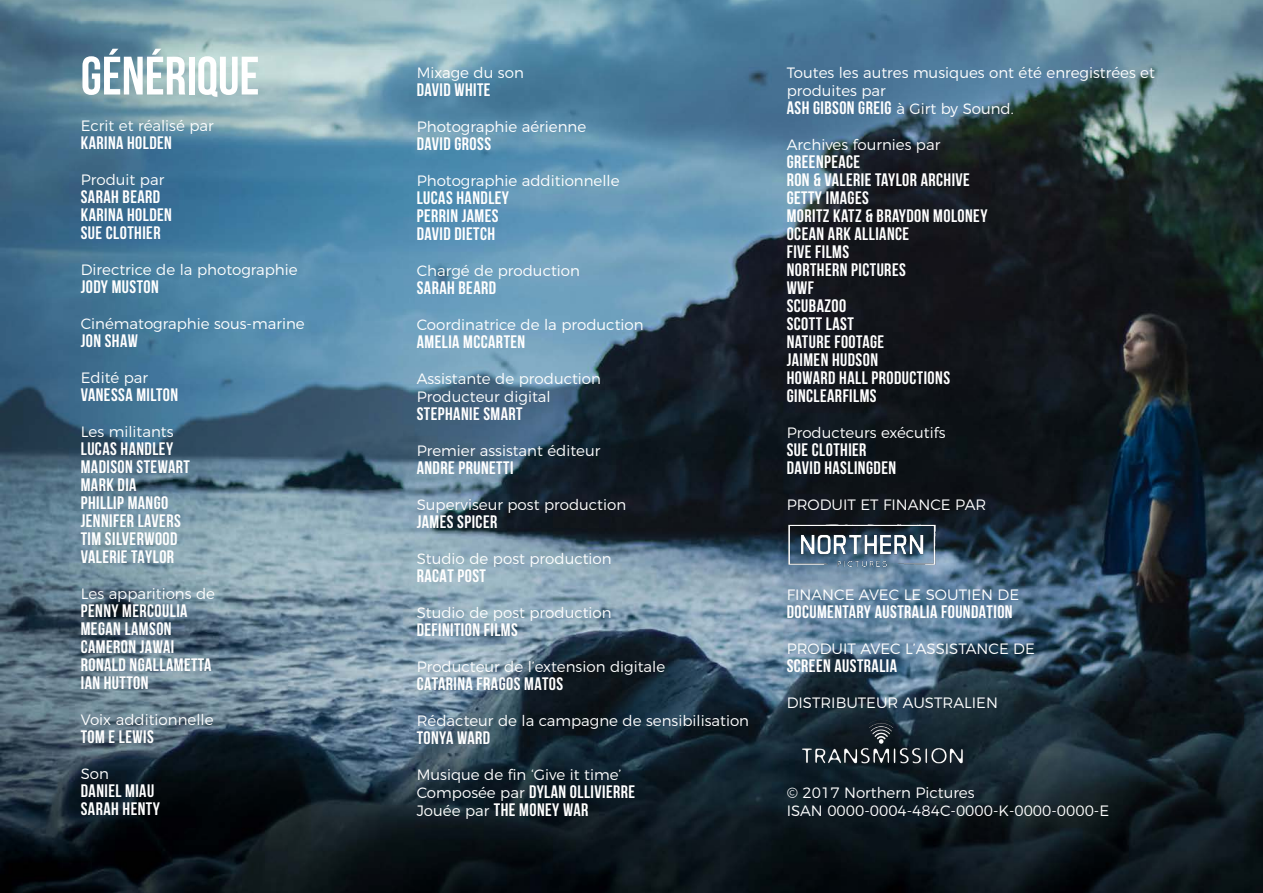
<style>
.page{position:relative;width:1263px;height:893px;background:#fff}
.page>*{position:absolute;margin:0;border:0;box-sizing:border-box;transform-origin:0 0}
.t1{font:700 54px "Bebas Neue";color:#fff}
.t2{font:700 18px/18px "Bebas Neue";letter-spacing:.025em;color:#fff}
.t3{font:300 15px/18px "Montserrat";color:#fff}
.s1{font-family:"Montserrat";font-weight:300;font-size:15px}
</style>
<div class="page">
<img style="left:0;top:0;width:1263px;height:893px">
<img style="left:783px;top:519px;width:161px;height:66px">
<img style="left:789px;top:713px;width:205px;height:55px">
<h1 class="t1" style="left:81px;top:46px;width:180px">GÉNÉRIQUE</h1>
<p class="t3" style="left:81px;top:115px;width:135px">Ecrit et réalisé par</p>
<p class="t2" style="left:81px;top:133px;width:93px">KARINA HOLDEN</p>
<p class="t3" style="left:81px;top:169px;width:85px">Produit par</p>
<p class="t2" style="left:81px;top:187px;width:93px">SARAH BEARD<br>KARINA HOLDEN<br>SUE CLOTHIER</p>
<p class="t3" style="left:81px;top:259px;width:218px">Directrice de la photographie</p>
<p class="t2" style="left:81px;top:277px;width:80px">JODY MUSTON</p>
<p class="t3" style="left:81px;top:313px;width:225px">Cinématographie sous-marine</p>
<p class="t2" style="left:81px;top:331px;width:59px">JON SHAW</p>
<p class="t3" style="left:81px;top:367px;width:69px">Edité par</p>
<p class="t2" style="left:81px;top:385px;width:99px">VANESSA MILTON</p>
<p class="t3" style="left:81px;top:421px;width:94px">Les militants</p>
<p class="t2" style="left:81px;top:439px;width:111px">LUCAS HANDLEY<br>MADISON STEWART<br>MARK DIA<br>PHILLIP MANGO<br>JENNIFER LAVERS<br>TIM SILVERWOOD<br>VALERIE TAYLOR</p>
<p class="t3" style="left:81px;top:583px;width:136px">Les apparitions de</p>
<p class="t2" style="left:81px;top:601px;width:132px">PENNY MERCOULIA<br>MEGAN LAMSON<br>CAMERON JAWAI<br>RONALD NGALLAMETTA<br>IAN HUTTON</p>
<p class="t3" style="left:81px;top:709px;width:134px">Voix additionnelle</p>
<p class="t2" style="left:81px;top:727px;width:74px">TOM E LEWIS</p>
<p class="t3" style="left:81px;top:763px;width:30px">Son</p>
<p class="t2" style="left:81px;top:781px;width:81px">DANIEL MIAU<br>SARAH HENTY</p>
<p class="t3" style="left:417px;top:62px;width:109px">Mixage du son</p>
<p class="t2" style="left:417px;top:81px;width:75px">DAVID WHITE</p>
<p class="t3" style="left:417px;top:116px;width:171px">Photographie aérienne</p>
<p class="t2" style="left:417px;top:135px;width:76px">DAVID GROSS</p>
<p class="t3" style="left:417px;top:170px;width:204px">Photographie additionnelle</p>
<p class="t2" style="left:417px;top:189px;width:94px">LUCAS HANDLEY<br>PERRIN JAMES<br>DAVID DIETCH</p>
<p class="t3" style="left:417px;top:260px;width:165px">Chargé de production</p>
<p class="t2" style="left:417px;top:279px;width:81px">SARAH BEARD</p>
<p class="t3" style="left:417px;top:314px;width:228px">Coordinatrice de la production</p>
<p class="t2" style="left:417px;top:333px;width:110px">AMELIA MCCARTEN</p>
<p class="t3" style="left:417px;top:368px;width:186px">Assistante de production<br>Producteur digital</p>
<p class="t2" style="left:417px;top:405px;width:107px">STEPHANIE SMART</p>
<p class="t3" style="left:417px;top:440px;width:185px">Premier assistant éditeur</p>
<p class="t2" style="left:417px;top:459px;width:98px">ANDRE PRUNETTI</p>
<p class="t3" style="left:417px;top:494px;width:211px">Superviseur post production</p>
<p class="t2" style="left:417px;top:513px;width:82px">JAMES SPICER</p>
<p class="t3" style="left:417px;top:548px;width:196px">Studio de post production</p>
<p class="t2" style="left:417px;top:567px;width:71px">RACAT POST</p>
<p class="t3" style="left:417px;top:602px;width:196px">Studio de post production</p>
<p class="t2" style="left:417px;top:621px;width:103px">DEFINITION FILMS</p>
<p class="t3" style="left:417px;top:656px;width:250px">Producteur de l’extension digitale</p>
<p class="t2" style="left:417px;top:675px;width:148px">CATARINA FRAGOS MATOS</p>
<p class="t3" style="left:417px;top:710px;width:334px">Rédacteur de la campagne de sensibilisation</p>
<p class="t2" style="left:417px;top:729px;width:75px">TONYA WARD</p>
<p class="t3" style="left:417px;top:764px;width:206px">Musique de fin ‘Give it time’</p>
<p class="t2" style="left:417px;top:783px;width:220px"><span class="s1">Composée par</span> DYLAN OLLIVIERRE<br><span class="s1">Jouée par</span> THE MONEY WAR</p>
<p class="t3" style="left:787px;top:62px;width:370px">Toutes les autres musiques ont été enregistrées et produites par</p>
<p class="t2" style="left:787px;top:99px;width:229px">ASH GIBSON GREIG <span class="s1">à Girt by Sound.</span></p>
<p class="t3" style="left:787px;top:134px;width:155px">Archives fournies par</p>
<p class="t2" style="left:787px;top:153px;width:202px">GREENPEACE<br>RON &amp; VALERIE TAYLOR ARCHIVE<br>GETTY IMAGES<br>MORITZ KATZ &amp; BRAYDON MOLONEY<br>OCEAN ARK ALLIANCE<br>FIVE FILMS<br>NORTHERN PICTURES<br>WWF<br>SCUBAZOO<br>SCOTT LAST<br>NATURE FOOTAGE<br>JAIMEN HUDSON<br>HOWARD HALL PRODUCTIONS<br>GINCLEARFILMS</p>
<p class="t3" style="left:787px;top:422px;width:160px">Producteurs exécutifs</p>
<p class="t2" style="left:787px;top:441px;width:111px">SUE CLOTHIER<br>DAVID HASLINGDEN</p>
<p class="t3" style="left:787px;top:494px;width:201px">PRODUIT ET FINANCE PAR</p>
<p class="t3" style="left:787px;top:584px;width:234px">FINANCE AVEC LE SOUTIEN DE</p>
<p class="t2" style="left:787px;top:603px;width:227px">DOCUMENTARY AUSTRALIA FOUNDATION</p>
<p class="t3" style="left:787px;top:638px;width:250px">PRODUIT AVEC L’ASSISTANCE DE</p>
<p class="t2" style="left:787px;top:657px;width:112px">SCREEN AUSTRALIA</p>
<p class="t3" style="left:787px;top:692px;width:213px">DISTRIBUTEUR AUSTRALIEN</p>
<p class="t3" style="left:787px;top:782px;width:324px">© 2017 Northern Pictures<br>ISAN 0000-0004-484C-0000-K-0000-0000-E</p>
</div>
